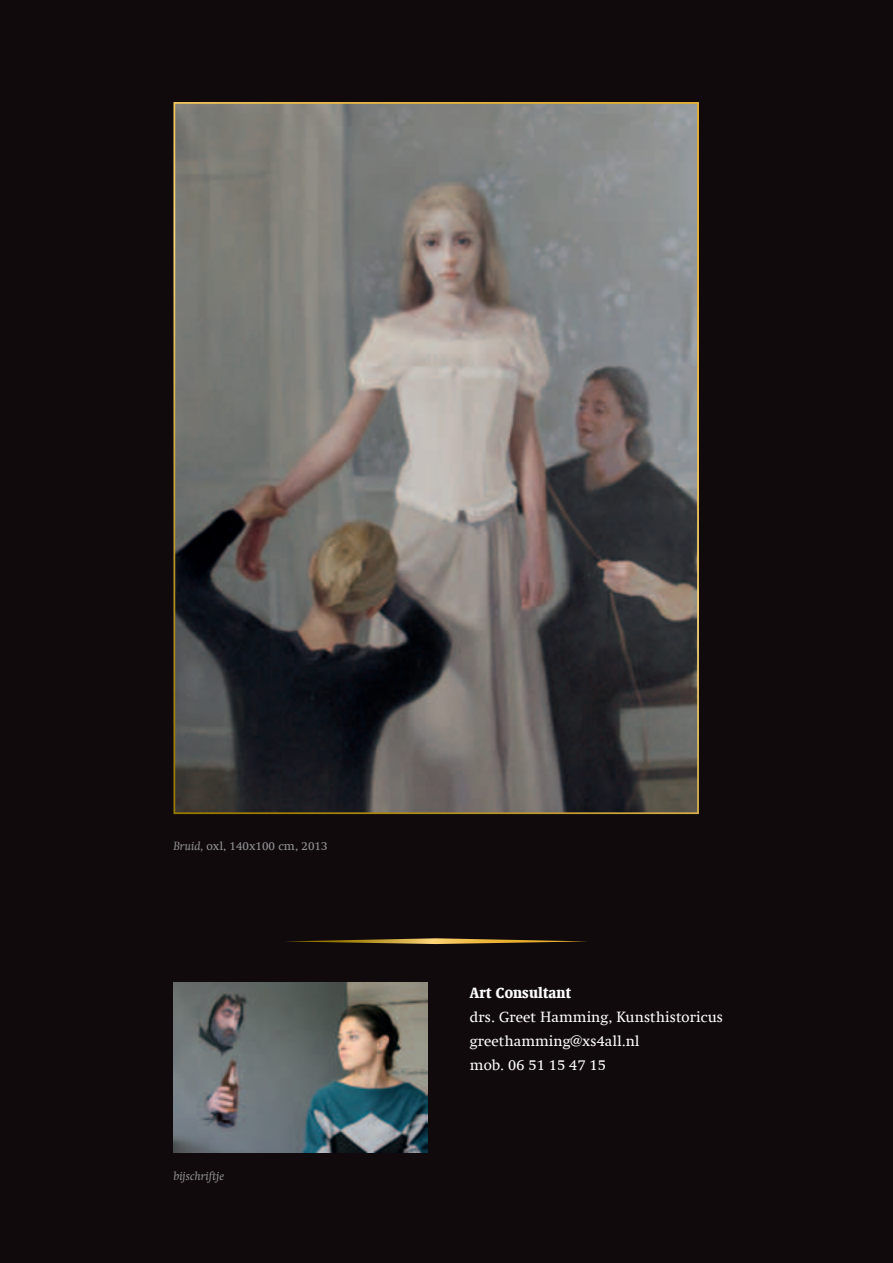
<style>
.page{position:relative;width:893px;height:1263px;background:#110a0c}
.page>*{position:absolute;margin:0;border:0;box-sizing:border-box;transform-origin:0 0}
.t1{font:15px/24px "Swift Com";color:#fff}
.t2{font:15px "Swift Com Black Condesed";color:#fff}
.t3{font:12px "Swift Com";color:#939598}
.t4{font:italic 12px "Swift Com";color:#939598}
.s1{font-style:italic}
</style>
<div class="page">
<img style="left:173px;top:982px;width:255px;height:170px">
<img style="left:176px;top:105px;width:520px;height:706px">
<svg style="left:286px;top:938px;width:301px;height:6px"></svg>
<p class="t3" style="left:173px;top:839px;width:156px"><span class="s1">Bruid,</span> oxl, 140x100 cm, 2013</p>
<p class="t4" style="left:173px;top:1169px;width:52px">bijschriftje</p>
<p class="t2" style="left:470px;top:984px;width:103px">Art Consultant</p>
<p class="t1" style="left:470px;top:1005px;width:255px">drs. Greet Hamming, Kunsthistoricus greethamming@xs4all.nl<br>mob. 06 51 15 47 15</p>
</div>
